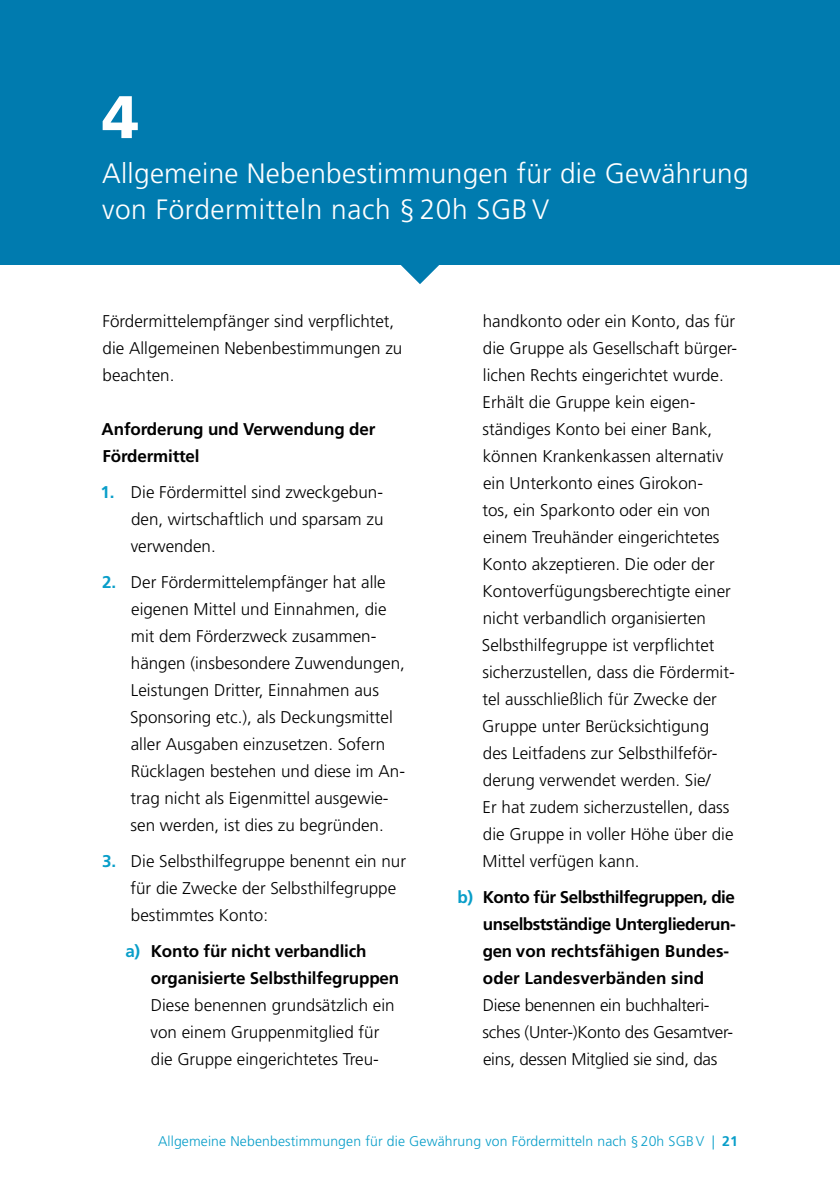
<style>
.page{position:relative;width:840px;height:1191px;background:#fff}
.page>*{position:absolute;margin:0;border:0;box-sizing:border-box;transform-origin:0 0}
.t1{font:900 60px "Frutiger LT Std";color:#fff}
.t2{font:300 28px/36px "Frutiger LT Std";letter-spacing:.01em;color:#fff}
.t3{font:300 17px/27px "Frutiger LT Std";color:#000}
.t4{font:700 17px/27px "Frutiger LT Std";letter-spacing:-.03em;color:#000}
.t5{font:700 17px/27px "Frutiger LT Std";letter-spacing:-.01em;color:#000}
.t6{font:300 14px "Frutiger LT Std";letter-spacing:.01em;color:#099ec9}
.s1{font-weight:700;color:#099ec9}
.s2{font-weight:700}
.s3{color:#099ec9}
.s4{font-weight:300}
</style>
<div class="page">
<div style="left:0;top:0;width:839px;height:264px;background:#007baf"></div>
<svg style="left:399px;top:264px;width:41px;height:20px"></svg>
<h1 class="t1" style="left:102px;top:81px;width:38px">4</h1>
<h1 class="t2" style="left:102px;top:156px;width:647px">Allgemeine Nebenbestimmungen für die Gewährung von Fördermitteln nach § 20h SGB V</h1>
<p class="t3" style="left:102px;top:308px;width:301px">Fördermittelempfänger sind verpflichtet, die Allgemeinen Nebenbestimmungen zu beachten.</p>
<p class="t5" style="left:102px;top:416px;width:275px">Anforderung und Verwendung der<br>Fördermittel</p>
<p class="t3" style="left:131px;top:479px;width:254px;text-align:justify;text-indent:-30px"><span class="s1">1.</span> Die Fördermittel sind zweckgebun&shy;den, wirtschaftlich und sparsam zu verwenden.</p>
<p class="t3" style="left:130px;top:569px;width:276px;text-indent:-28px"><span class="s1">2.</span> Der Fördermittelempfänger hat alle eigenen Mittel und Einnahmen, die mit dem Förderzweck zusammen&shy;hängen (insbesondere Zuwendungen, Leistungen Dritter, Einnahmen aus Sponsoring etc.), als Deckungsmittel aller Ausgaben einzusetzen. Sofern Rücklagen bestehen und diese im An&shy;trag nicht als Eigenmittel ausgewie&shy;sen werden, ist dies zu begründen.</p>
<p class="t3" style="left:130px;top:848px;width:277px;text-indent:-28px"><span class="s1">3.</span> Die Selbsthilfegruppe benennt ein nur für die Zwecke der Selbsthilfegruppe bestimmtes Konto:</p>
<p class="t3" style="left:150px;top:938px;width:250px;text-indent:-25px"><span class="s1">a)</span> <span class="s2">Konto für nicht verbandlich organisierte Selbsthilfegruppen<br></span>Diese benennen grundsätzlich ein von einem Gruppenmitglied für die Gruppe eingerichtetes Treu-</p>
<p class="t3" style="left:481px;top:308px;width:257px">handkonto oder ein Konto, das für die Gruppe als Gesellschaft bürger&shy;lichen Rechts eingerichtet wurde.<br>Erhält die Gruppe kein eigen&shy;ständiges Konto bei einer Bank, können Krankenkassen alternativ ein Unterkonto eines Girokon-<br>tos, ein Sparkonto oder ein von einem Treuhänder eingerichtetes Konto akzeptieren. Die oder der Kontoverfügungsberechtigte einer nicht verbandlich organisierten Selbsthilfegruppe ist verpflichtet sicherzustellen, dass die Fördermit&shy;tel ausschließlich für Zwecke der Gruppe unter Berücksichtigung des Leitfadens zur Selbsthilfeför&shy;derung verwendet werden. Sie/<br>Er hat zudem sicherzustellen, dass die Gruppe in voller Höhe über die Mittel verfügen kann.</p>
<p class="t4" style="left:482px;top:884px;width:254px;text-indent:-25px"><span class="s3">b)</span> Konto für Selbsthilfegruppen, die unselbstständige Untergliederun&shy;gen von rechtsfähigen Bundes&shy;oder Landesverbänden sind <span class="s4">Diese benennen ein buchhalteri&shy;sches (Unter-)Konto des Gesamtver&shy;eins, dessen Mitglied sie sind, das</span></p>
<p class="t6" style="left:158px;top:1133px;width:581px">Allgemeine Nebenbestimmungen für die Gewährung von Fördermitteln nach § 20h SGBV | <span class="s2">21</span></p>
</div>
